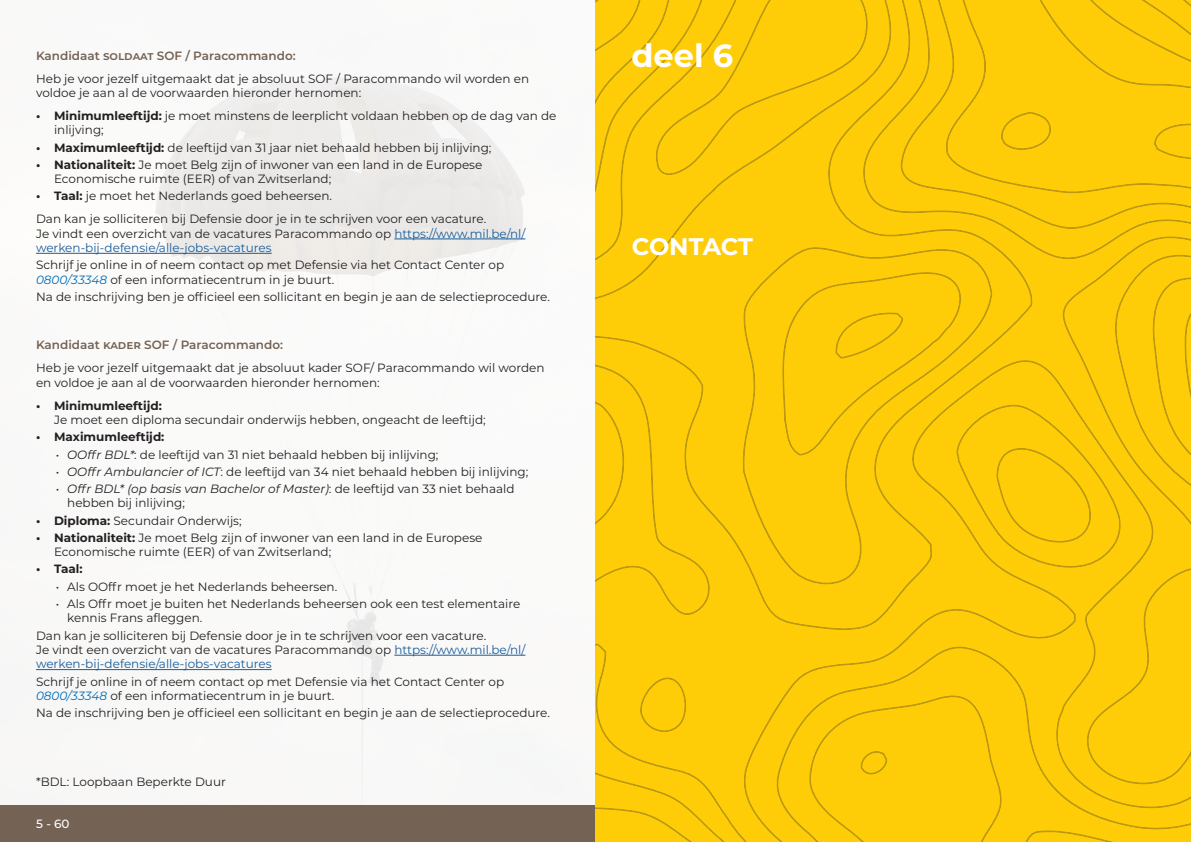
<style>
.page{position:relative;width:1191px;height:842px;background:#fff}
.page>*{position:absolute;margin:0;border:0;box-sizing:border-box;transform-origin:0 0}
.t1{font:700 32px "Montserrat";color:#fff}
.t2{font:700 24px "Montserrat";letter-spacing:-.01em;color:#fff}
.t3{font:12px/14.4px "Montserrat";color:#231f20}
.t4{font:12px/14.4px "Montserrat";color:#175d9e}
.t5{font:600 12px "Montserrat";color:#746255}
.t6{font:700 12px "Montserrat";color:#231f20}
.t7{font:500 12px "Montserrat";color:#fff}
.s1{font-weight:700}
.s2{color:#231f20}
.s3{font-style:italic;color:#006cb7}
.s4{font-style:italic}
.s5{color:#175d9e}
</style>
<div class="page">
<img style="left:0;top:77px;width:595px;height:729px">
<div style="left:0;top:806px;width:595px;height:36px;background:#746255"></div>
<div style="left:595px;top:0;width:596px;height:842px;background:#fecd08"></div>
<hr style="left:394px;top:239px;width:131px;height:1px;background:#175d9e">
<hr style="left:36px;top:253px;width:236px;height:1px;background:#175d9e">
<hr style="left:394px;top:655px;width:131px;height:1px;background:#175d9e">
<hr style="left:36px;top:669px;width:236px;height:1px;background:#175d9e">
<p class="t5" style="left:36px;top:47px;width:261px">Kandidaat soldaat SOF / Paracommando:</p>
<p class="t3" style="left:36px;top:71px;width:495px">Heb je voor jezelf uitgemaakt dat je absoluut SOF / Paracommando wil worden en voldoe je aan al de voorwaarden hieronder hernomen:</p>
<p class="t3" style="left:54px;top:108px;width:504px;text-indent:-18px"><span class="s1">• Minimumleeftijd:</span> je moet minstens de leerplicht voldaan hebben op de dag van de inlijving;</p>
<p class="t3" style="left:36px;top:140px;width:457px"><span class="s1">• Maximumleeftijd:</span> de leeftijd van 31 jaar niet behaald hebben bij inlijving;</p>
<p class="t3" style="left:54px;top:157px;width:430px;text-indent:-18px"><span class="s1">• Nationaliteit:</span> Je moet Belg zijn of inwoner van een land in de Europese<br>Economische ruimte (EER) of van Zwitserland;</p>
<p class="t3" style="left:36px;top:184px;width:452px;line-height:22.9px"><span class="s1">• Taal:</span> je moet het Nederlands goed beheersen.<br>Dan kan je solliciteren bij Defensie door je in te schrijven voor een vacature.</p>
<p class="t4" style="left:36px;top:226px;width:491px"><span class="s2">Je vindt een overzicht van de vacatures Paracommando op</span> https://www.mil.be/nl/ werken-bij-defensie/alle-jobs-vacatures</p>
<p class="t3" style="left:36px;top:257px;width:470px">Schrijf je online in of neem contact op met Defensie via het Contact Center op<br><span class="s3">0800/33348</span> of een informatiecentrum in je buurt.</p>
<p class="t3" style="left:36px;top:289px;width:515px">Na de inschrijving ben je officieel een sollicitant en begin je aan de selectieprocedure.</p>
<p class="t5" style="left:36px;top:337px;width:249px">Kandidaat kader SOF / Paracommando:</p>
<p class="t3" style="left:36px;top:360px;width:510px">Heb je voor jezelf uitgemaakt dat je absoluut kader SOF/ Paracommando wil worden en voldoe je aan al de voorwaarden hieronder hernomen:</p>
<p class="t6" style="left:36px;top:397px;width:127px">• Minimumleeftijd:</p>
<p class="t3" style="left:54px;top:412px;width:433px">Je moet een diploma secundair onderwijs hebben, ongeacht de leeftijd;</p>
<p class="t6" style="left:36px;top:428px;width:130px">• Maximumleeftijd:</p>
<p class="t3" style="left:56px;top:447px;width:384px"><span class="s4">• OOffr BDL*</span>: de leeftijd van 31 niet behaald hebben bij inlijving;</p>
<p class="t3" style="left:56px;top:464px;width:474px"><span class="s4">• OOffr Ambulancier of ICT</span>: de leeftijd van 34 niet behaald hebben bij inlijving;</p>
<p class="t3" style="left:67px;top:481px;width:449px;text-indent:-11px"><span class="s4">• Offr BDL* (op basis van Bachelor of Master)</span>: de leeftijd van 33 niet behaald hebben bij inlijving;</p>
<p class="t3" style="left:36px;top:513px;width:207px"><span class="s1">• Diploma:</span> Secundair Onderwijs;</p>
<p class="t3" style="left:54px;top:530px;width:430px;text-indent:-18px"><span class="s1">• Nationaliteit:</span> Je moet Belg zijn of inwoner van een land in de Europese<br>Economische ruimte (EER) of van Zwitserland;</p>
<p class="t6" style="left:36px;top:560px;width:48px">• Taal:</p>
<p class="t3" style="left:56px;top:579px;width:283px">• Als OOffr moet je het Nederlands beheersen.</p>
<p class="t3" style="left:67px;top:596px;width:454px;text-indent:-11px">• Als Offr moet je buiten het Nederlands beheersen ook een test elementaire kennis Frans afleggen.</p>
<p class="t3" style="left:36px;top:628px;width:491px">Dan kan je solliciteren bij Defensie door je in te schrijven voor een vacature.<br>Je vindt een overzicht van de vacatures Paracommando op <span class="s5">https://www.mil.be/nl/ werken-bij-defensie/alle-jobs-vacatures</span></p>
<p class="t3" style="left:36px;top:674px;width:470px">Schrijf je online in of neem contact op met Defensie via het Contact Center op<br><span class="s3">0800/33348</span> of een informatiecentrum in je buurt.</p>
<p class="t3" style="left:36px;top:705px;width:515px">Na de inschrijving ben je officieel een sollicitant en begin je aan de selectieprocedure.</p>
<p class="t3" style="left:36px;top:774px;width:191px">*BDL: Loopbaan Beperkte Duur</p>
<p class="t7" style="left:36px;top:815px;width:35px">5 - 60</p>
<h1 class="t1" style="left:631px;top:33px;width:103px">deel 6</h1>
<h2 class="t2" style="left:632px;top:229px;width:123px">CONTACT</h2>
</div>
